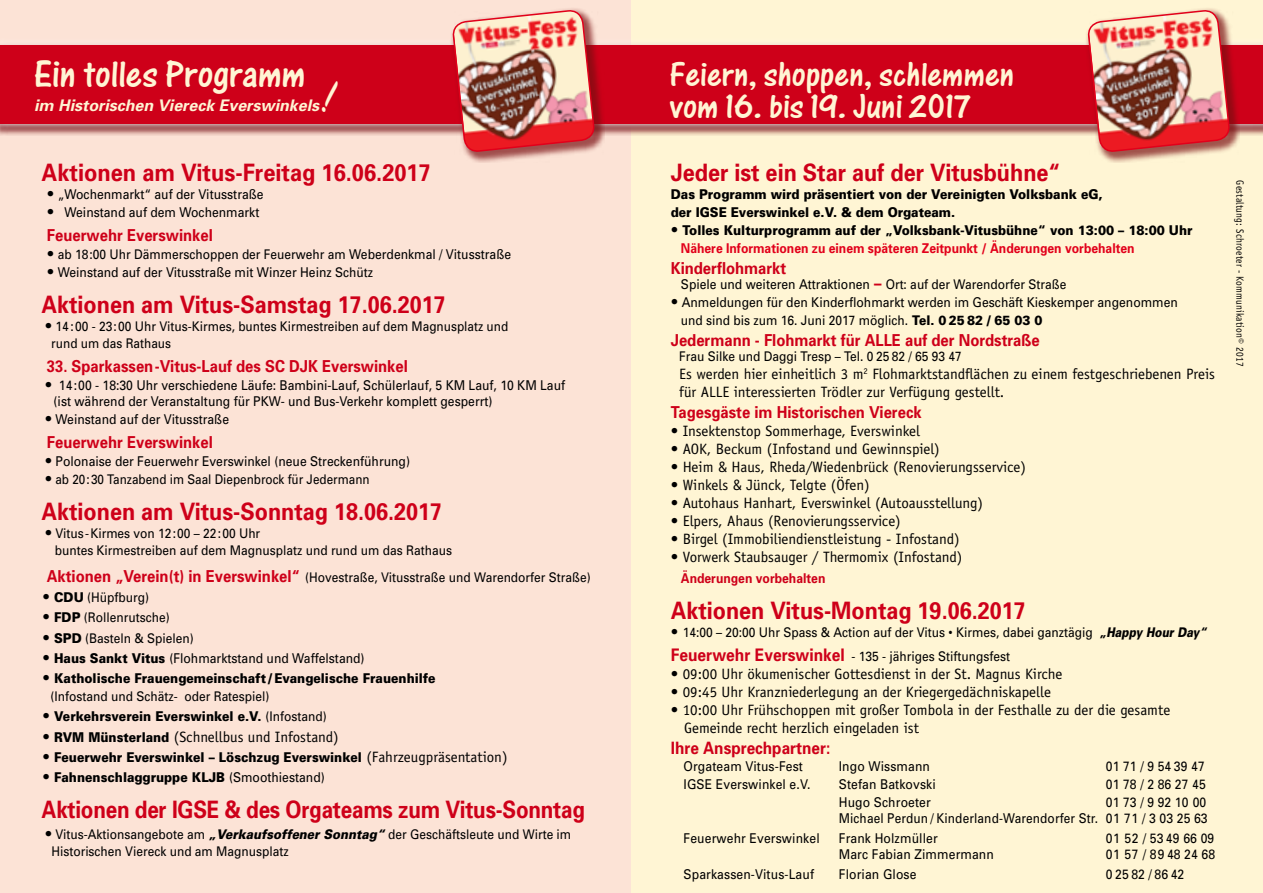
<style>
.page{position:relative;width:1263px;height:893px;background:#fff}
.page>*{position:absolute;margin:0;border:0;box-sizing:border-box;transform-origin:0 0}
.t1{font:48px "Sign Painter House Script";color:#fff5d4}
.t2{font:40.05px "One Stroke Script Let Plain";color:#fff5d4}
.t3{font:36px/32px "One Stroke Script Let Plain";color:#fff5d4}
.t4{font:700 24px "Univers";color:#ce0019;scale:.9 1}
.t5{font:700 24px "Univers";color:#ce0019;scale:.86 1}
.t6{font:700 24px "Univers";color:#ce0019;scale:.91 1}
.t7{font:700 17.1px "Univers";color:#ce0019;scale:.9 1}
.t8{font:700 16.5px "Univers";color:#ce0019;scale:.9 1}
.t9{font:italic 700 16.05px "Univers";color:#fff5d4}
.t10{font:15px/18px "Officina Sans";color:#000}
.t11{font:13.5px/16.5px "Univers";color:#000;text-align:right;scale:.9 1}
.t12{font:900 13.5px/18px "Univers";color:#000;scale:.9 1}
.t13{font:700 13.5px "Univers";color:#ce0019;scale:.9 1}
.t14{font:13.5px "Univers";letter-spacing:.03em;color:#000;scale:.9 1}
.t15{font:13.35px/16.5px "Univers";color:#000;scale:.9 1}
.t16{font:13.35px "Univers";color:#000;scale:.88 1}
.t17{font:10.5px "Officina Sans";letter-spacing:.02em;color:#000;scale:.9 1}
.s1{font-family:"Officina Sans";font-size:15px}
.s2{font-size:13.5px}
.s3{font-size:13.35px}
.s4{font-weight:700;font-size:16.5px;color:#ce0019}
.s5{font-weight:900;font-size:13.5px}
.s6{font-weight:900}
.s7{font-family:"Officina Sans";font-weight:400;font-size:15px}
.s8{font-weight:400;font-size:13.35px}
.s9{font-family:"Univers";font-weight:900;font-size:13.5px}
.s10{font-weight:400}
.s11{font-weight:900;font-style:italic}
.s12{font-weight:700;color:#e2001a}
.s13{font-weight:700;font-size:17.25px;color:#ce0019}
</style>
<div class="page">
<div style="left:0;top:0;width:636px;height:893px;background:#fce3d6"></div>
<div style="left:631px;top:0;width:632px;height:893px;background:#fff5d4"></div>
<svg style="left:0;top:44px;width:1263px;height:89px;background:#bf7a78"></svg>
<div style="left:0;top:46px;width:1263px;height:78px;background:#ce0019"></div>
<div style="left:448px;top:6px;width:157px;height:156px;background:#790e11;opacity:.7"></div>
<img style="left:452px;top:6px;width:143px;height:157px">
<div style="left:1083px;top:6px;width:157px;height:156px;background:#790e11;opacity:.7"></div>
<img style="left:1087px;top:6px;width:143px;height:157px">
<h2 class="t2" style="left:34px;top:51px;width:273px">Ein tolles Programm</h2>
<p class="t9" style="left:34px;top:95px;width:286px">im Historischen Viereck Everswinkels</p>
<h1 class="t1" style="left:319px;top:74px;width:17px">!</h1>
<h3 class="t6" style="left:42px;top:157px;width:429px">Aktionen am Vitus-Freitag 16.06.2017</h3>
<p class="t11" style="left:47px;top:186px;width:242px"><span class="s1">•</span> „Wochenmarkt“ auf der Vitusstraße</p>
<p class="t11" style="left:47px;top:204px;width:238px"><span class="s1">•</span> Weinstand auf dem Wochenmarkt</p>
<p class="t8" style="left:47px;top:225px;width:186px">Feuerwehr Everswinkel</p>
<p class="t15" style="left:47px;top:246px;width:517px"><span class="s1">•</span> ab 18:00 Uhr Dämmerschoppen der Feuerwehr am <span class="s2">Weberdenkmal / Vitusstraße</span></p>
<p class="t11" style="left:47px;top:264px;width:364px"><span class="s1">•</span> Weinstand auf der Vitusstraße mit Winzer Hein<span class="s3">z Schütz</span></p>
<h3 class="t4" style="left:42px;top:289px;width:451px">Aktionen am Vitus-Samstag 17.06.2017</h3>
<p class="t15" style="left:51px;top:318px;width:509px;text-indent:-7px"><span class="s1">•</span> 14 :00 - 23:00 Uhr Vitus-Kirmes, buntes Kirmestreiben auf dem Magnusplatz und rund um das Rathaus</p>
<p class="t8" style="left:47px;top:355px;width:403px">33. Sparkassen-Vitus-Lauf des SC DJK Everswinkel</p>
<p class="t11" style="left:54px;top:376px;width:570px;text-align:left;text-indent:-9px"><span class="s1">•</span> 14:00 - 18:30 Uhr verschiedene Läufe: Bambini-Lauf, Schülerlauf, 5 KM Lauf, 10 KM Lauf (ist während der Veranstaltung für PKW- und Bus-Verkehr komplett gesperrt)</p>
<p class="t11" style="left:45px;top:411px;width:206px"><span class="s1">•</span> Weinstand auf der Vitusstraße</p>
<p class="t8" style="left:47px;top:432px;width:186px">Feuerwehr Everswinkel</p>
<p class="t11" style="left:45px;top:453px;width:407px"><span class="s1">•</span> Polonaise der Feuerwehr Everswinkel (neue Streckenführung)</p>
<p class="t16" style="left:45px;top:471px;width:371px"><span class="s1">•</span> ab 20:30 Tanzabend im Saal Diepenbrock für Jedermann</p>
<h3 class="t4" style="left:42px;top:496px;width:447px">Aktionen am Vitus-Sonntag 18.06.2017</h3>
<p class="t15" style="left:55px;top:525px;width:443px;text-indent:-10px"><span class="s1">•</span> Vitus-Kirmes von 12:00 – 22:00 Uhr<br>buntes Kirmestreiben auf dem Magnusplatz und rund um das Rathaus</p>
<p class="t15" style="left:47px;top:569px;width:606px"><span class="s4">Aktionen „Verein(t) in Everswinkel“</span> (Hovestraße, Vitusstraße und Warendorfer Straße)</p>
<p class="t15" style="left:43px;top:589px;width:120px"><span class="s1">•</span> <span class="s5">CDU</span> (Hüpfburg)</p>
<p class="t15" style="left:43px;top:609px;width:143px"><span class="s1">•</span> <span class="s5">FDP</span> (Rollenrutsche)</p>
<p class="t15" style="left:43px;top:629px;width:169px"><span class="s1">•</span> <span class="s5">SPD</span> (Basteln &amp; Spielen)</p>
<p class="t11" style="left:43px;top:649px;width:359px"><span class="s1">•</span> <span class="s6">Haus Sankt Vitus</span> (Flohmarktstand und Waffelstand)</p>
<p class="t12" style="left:43px;top:669px;width:438px"><span class="s7">•</span> Katholische Frauengemeinschaft / Evangelische Frauenhilfe</p>
<p class="t15" style="left:51px;top:688px;width:245px">(Infostand und Schätz- oder Ratespiel)</p>
<p class="t12" style="left:43px;top:707px;width:317px"><span class="s7">•</span> Verkehrsverein Everswinkel e.V. <span class="s8">(Infostand)</span></p>
<p class="t10" style="left:43px;top:727px;width:298px">• <span class="s9">RVM Münsterland</span> (Schnellbus und Infostand)</p>
<p class="t12" style="left:43px;top:748px;width:518px"><span class="s7">•</span> Feuerwehr Everswinkel – Löschzug Everswinkel <span class="s7">(Fahrzeugpräsentation)</span></p>
<p class="t12" style="left:43px;top:768px;width:315px"><span class="s7">•</span> Fahnenschlaggruppe KLJB <span class="s10">(Smoothiestand)</span></p>
<h3 class="t5" style="left:42px;top:794px;width:633px">Aktionen der IGSE &amp; des Orgateams zum Vitus-Sonntag</h3>
<p class="t15" style="left:51px;top:826px;width:579px;text-indent:-7px"><span class="s1">•</span> Vitus-Aktionsangebote am <span class="s11">„Verkaufsoffener Sonntag“</span> der Geschäftsleute und Wirte im<br>Historischen Viereck und am Magnusplatz</p>
<h3 class="t3" style="left:670px;top:58px;width:346px">Feiern, shoppen, schlemmen vom 16. bis 19. Juni 2017</h3>
<h3 class="t4" style="left:671px;top:157px;width:435px">Jeder ist ein Star auf der Vitusbühne“</h3>
<p class="t12" style="left:671px;top:185px;width:481px">Das Programm wird präsentiert von der Vereinigten Volksbank eG, der IGSE Everswinkel e.V. &amp; dem Orgateam.</p>
<p class="t12" style="left:681px;top:221px;width:570px;text-indent:-10px"><span class="s7">•</span> Tolles Kulturprogramm auf der „Volksbank-Vitusbühne“ von 13:00 – 18:00 Uhr<br><span class="s12">Nähere Informationen zu einem späteren Zeitpunkt / Änderungen vorbehalten</span></p>
<p class="t8" style="left:671px;top:258px;width:130px">Kinderflohmarkt</p>
<p class="t11" style="left:681px;top:276px;width:430px">Spiele und weiteren Attraktionen <span class="s4">–</span> <span class="s3">Ort: auf der Warendorfer Straße</span></p>
<p class="t11" style="left:671px;top:294px;width:565px"><span class="s1">•</span> Anmeldungen für den Kinderflohmarkt werden im Geschäft Kieskemper angenommen</p>
<p class="t15" style="left:681px;top:312px;width:403px">und sind bis zum 16. Juni 2017 möglich. <span class="s6">Tel. 0 25 82 / 65 03 0</span></p>
<p class="t8" style="left:671px;top:330px;width:411px">Jedermann - Flohmarkt für ALLE auf der Nordstraße</p>
<p class="t15" style="left:679px;top:348px;width:315px">Frau Silke und Daggi Tresp – Tel. 0 25 82 / 65 93 47</p>
<p class="t10" style="left:679px;top:365px;width:537px">Es werden hier einheitlich 3 m<sup>2</sup> Flohmarktstandflächen zu einem festgeschriebenen Preis für ALLE interessierten Trödler zur Verfügung gestellt.</p>
<p class="t8" style="left:671px;top:402px;width:280px">Tagesgäste im Historischen Viereck</p>
<p class="t10" style="left:671px;top:422px;width:251px">• Insektenstop Sommerhage, Everswinkel</p>
<p class="t10" style="left:671px;top:440px;width:270px">• AOK, Beckum (Infostand und Gewinnspiel)</p>
<p class="t10" style="left:671px;top:458px;width:357px">• Heim &amp; Haus, Rheda/Wiedenbrück (Renovierungsservice)</p>
<p class="t10" style="left:671px;top:476px;width:200px">• Winkels &amp; Jünck, Telgte (Öfen)</p>
<p class="t10" style="left:671px;top:494px;width:314px">• Autohaus Hanhart, Everswinkel (Autoausstellung)</p>
<p class="t10" style="left:671px;top:512px;width:232px">• Elpers, Ahaus (Renovierungsservice)</p>
<p class="t10" style="left:671px;top:530px;width:290px">• Birgel (Immobiliendienstleistung - Infostand)</p>
<p class="t10" style="left:671px;top:548px;width:293px">• Vorwerk Staubsauger / Thermomix (Infostand)</p>
<p class="t13" style="left:681px;top:569px;width:162px">Änderungen vorbehalten</p>
<h3 class="t4" style="left:671px;top:595px;width:396px">Aktionen Vitus-Montag 19.06.2017</h3>
<p class="t15" style="left:671px;top:620px;width:597px;line-height:24px"><span class="s1">•</span> 14:00 – 20:00 Uhr Spass &amp; Action auf der Vitus • Kirmes, dabei ganztägig <span class="s11">„Happy Hour Day“<br></span><span class="s13">Feuerwehr Everswinkel</span> - 135 - jähriges Stiftungsfest</p>
<p class="t10" style="left:671px;top:665px;width:393px">• 09:00 Uhr ökumenischer Gottesdienst in der St. Magnus Kirche</p>
<p class="t10" style="left:671px;top:683px;width:382px">• 09:45 Uhr Kranzniederlegung an der Kriegergedächniskapelle</p>
<p class="t10" style="left:684px;top:701px;width:488px;text-indent:-13px">• 10:00 Uhr Frühschoppen mit großer Tombola in der Festhalle zu der die gesamte<br>Gemeinde recht herzlich eingeladen ist</p>
<p class="t7" style="left:671px;top:737px;width:179px">Ihre Ansprechpartner:</p>
<p class="t11" style="left:683px;top:757px;width:134px">Orgateam Vitus-Fest</p>
<p class="t11" style="left:839px;top:757px;width:103px">Ingo Wissmann</p>
<p class="t11" style="left:1106px;top:757px;width:111px">01 71 / 9 54 39 47</p>
<p class="t11" style="left:683px;top:775px;width:143px">IGSE Everswinkel e.V.</p>
<p class="t11" style="left:839px;top:775px;width:109px">Stefan Batkovski</p>
<p class="t11" style="left:1106px;top:775px;width:113px">01 78 / 2 86 27 45</p>
<p class="t11" style="left:839px;top:793px;width:104px">Hugo Schroeter</p>
<p class="t11" style="left:839px;top:793px;width:411px">01 73 / 9 92 10 00<br>Michael Perdun / Kinderland-Warendorfer Str. 01 71 / 3 03 25 63</p>
<p class="t11" style="left:683px;top:829px;width:153px">Feuerwehr Everswinkel</p>
<p class="t11" style="left:839px;top:829px;width:112px">Frank Holzmüller</p>
<p class="t11" style="left:1106px;top:829px;width:122px">01 52 / 53 49 66 09</p>
<p class="t11" style="left:839px;top:846px;width:174px">Marc Fabian Zimmermann</p>
<p class="t14" style="left:1106px;top:846px;width:123px">01 57 / 89 48 24 68</p>
<p class="t11" style="left:683px;top:865px;width:146px">Sparkassen-Vitus-Lauf</p>
<p class="t11" style="left:839px;top:865px;width:88px">Florian Glose</p>
<p class="t11" style="left:1106px;top:865px;width:89px">02582 /8642</p>
<p class="t17" style="left:1246px;top:180px;width:208px;rotate:90deg">Gestaltung: Schroeter - Kommunikation© 2017</p>
</div>
